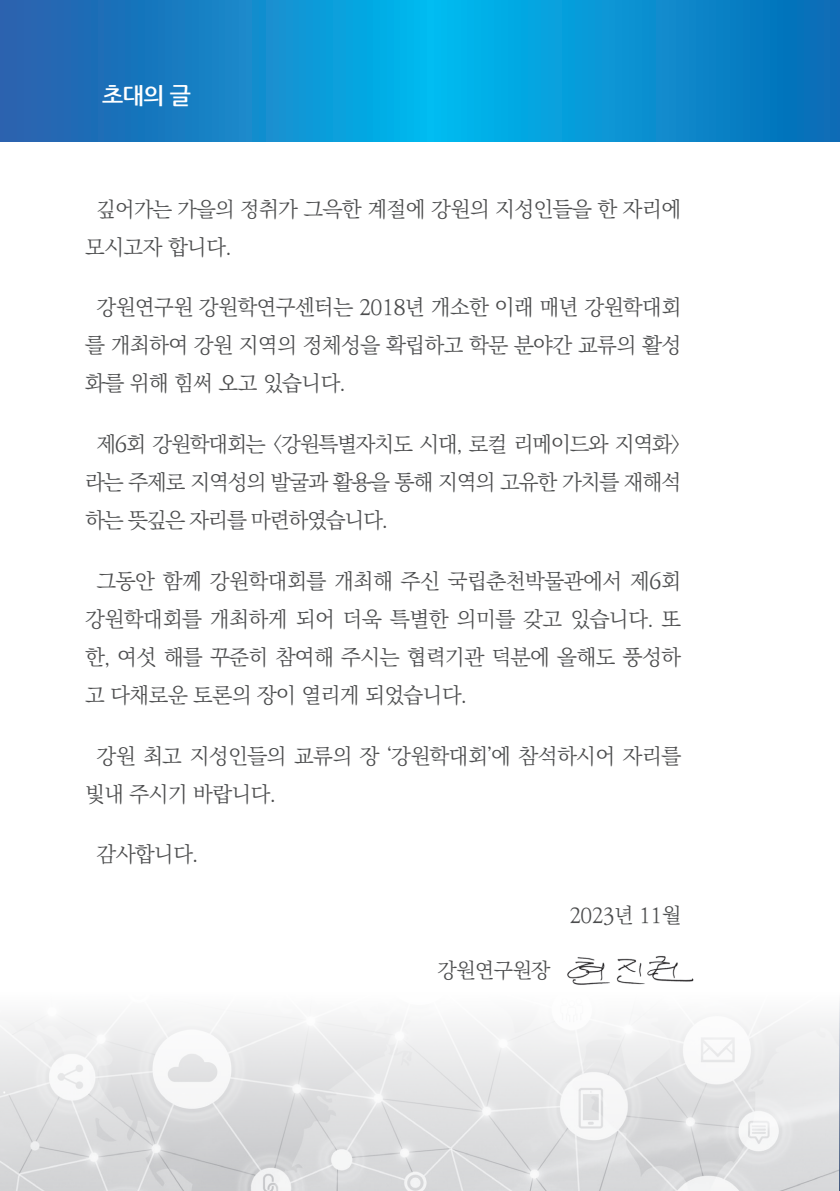
<style>
.page{position:relative;width:840px;height:1191px;background:#fff}
.page>*{position:absolute;margin:0;border:0;box-sizing:border-box;transform-origin:0 0}
.t1{font:700 23px "Nanum Gothic";color:#fff}
.t2{font:300 21.6px/38px "Ko Pub World Batang";letter-spacing:-.025em;color:#4b4c4d;text-align:justify}
.t3{font:300 21px "Ko Pub World Batang";letter-spacing:-.025em;color:#4b4c4d}
.s1{font-size:21px}
</style>
<div class="page">
<svg style="left:0;top:1011px;width:839px;height:180px"></svg>
<svg style="left:839px;top:1001px;width:1px;height:190px"></svg>
<svg style="left:0;top:0;width:839px;height:142px;background:#0e8ccd"></svg>
<img style="left:567px;top:956px;width:126px;height:29px">
<p class="t1" style="left:102px;top:85px;width:90px">초대의 글</p>
<p class="t2" style="left:85px;top:190px;width:597px;text-indent:11px"><span class="s1">깊어가는 가을의 정</span>취가 그윽한 계절에 강원의 지성인들을 한 자리에 모시고자 합니다.</p>
<p class="t2" style="left:85px;top:289px;width:597px;text-indent:11px">강원연구원 강원학연구센터는 2018년 개소한 이래 매년 강원학대회 를 개최하여 강원 지역의 정체성을 확립하고 학문 분야간 교류의 활성 화를 위해 힘써 오고 있습니다.</p>
<p class="t2" style="left:85px;top:426px;width:597px;text-indent:11px">제6회 강원학대회는 &lt;강원특별자치도 시대, 로컬 리메이드와 지역화&gt; 라는 주제로 지역성의 발굴과 활용을 통해 지역의 고유한 가치를 재해석 하는 뜻깊은 자리를 마련하였습니다.</p>
<p class="t2" style="left:85px;top:562px;width:597px;text-indent:11px">그동안 함께 강원학대회를 개최해 주신 국립춘천박물관에서 제6회 강원학대회를 개최하게 되어 더욱 특별한 의미를 갖고 있습니다. 또 한, 여섯 해를 꾸준히 참여해 주시는 협력기관 덕분에 올해도 풍성하 고 다채로운 토론의 장이 열리게 되었습니다.</p>
<p class="t2" style="left:85px;top:737px;width:597px;text-indent:11px">강원 최고 지성인들의 교류의 장 ‘강원학대회’에 참석하시어 자리를 빛내 주시기 바랍니다.</p>
<p class="t2" style="left:96px;top:836px;width:103px">감사합니다.</p>
<p class="t3" style="left:569px;top:899px;width:113px">2023년 11월</p>
<p class="t3" style="left:437px;top:954px;width:115px">강원연구원장</p>
</div>
